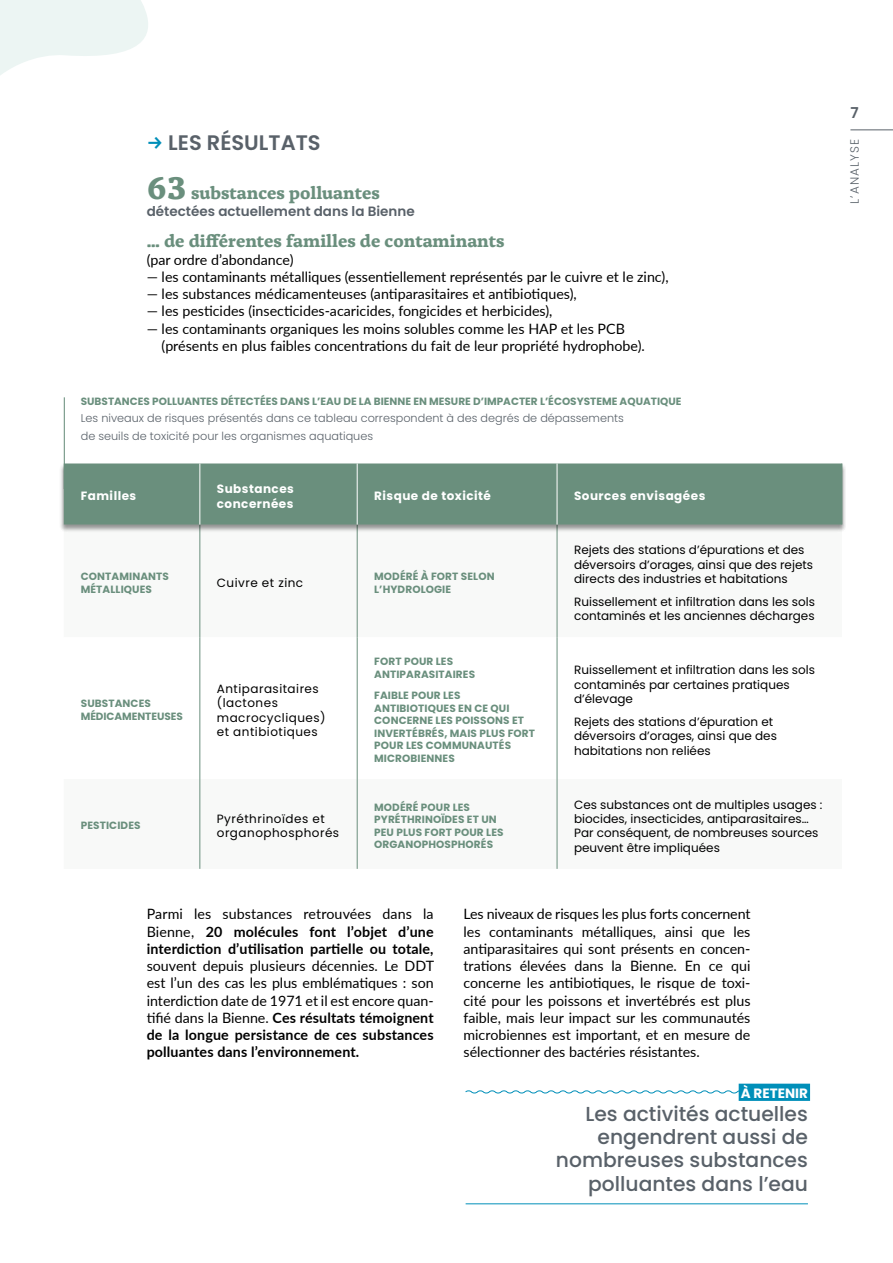
<style>
.page{position:relative;width:893px;height:1263px;background:#fff}
.page>*{position:absolute;margin:0;border:0;box-sizing:border-box;transform-origin:0 0}
.t1{font:600 21px "Poppins";color:#596169}
.t2{font:500 20.25px/23.2px "Poppins";color:#596169;text-align:right}
.t3{font:700 18px "Alda OTCEV";color:#6a8f7d}
.t4{font:600 15px "Poppins";color:#596169}
.t5{font:14.25px/17.2px "Lato";color:#000;text-align:justify}
.t6{font:700 14.25px/17.2px "Lato";letter-spacing:.01em;color:#000;text-align:justify}
.t7{font:600 13.5px "Poppins";color:#596169}
.t8{font:700 13.5px "Poppins";color:#fff}
.t9{font:12px/14.4px "Poppins";color:#000}
.t10{font:12px/14.4px "Poppins";letter-spacing:.04em;color:#000}
.t11{font:700 12px/14.4px "Poppins";letter-spacing:.04em;color:#fff}
.t12{font:300 12px "Poppins";letter-spacing:.1em;color:#596169}
.t13{font:300 11.25px/17.2px "Poppins";color:#596169}
.t14{font:700 10.5px/12.6px "Poppins";letter-spacing:.01em;color:#6a8f7d}
.s1{font-size:33px}
.s2{font-weight:400}
.s3{font-weight:700}
</style>
<div class="page">
<svg style="left:0;top:0;width:148px;height:464px"></svg>
<svg style="left:465px;top:1089px;width:274px;height:5px"></svg>
<div style="left:739px;top:1084px;width:71px;height:17px;background:#008fb9"></div>
<hr style="left:466px;top:1203px;width:342px;height:1px;background:#008fb9">
<hr style="left:64px;top:397px;width:1px;height:92px;background:#6a8f7d">
<hr style="left:199px;top:524px;width:1px;height:113px;background:#6a8f7d">
<hr style="left:357px;top:524px;width:1px;height:113px;background:#6a8f7d">
<hr style="left:557px;top:524px;width:1px;height:113px;background:#6a8f7d">
<hr style="left:199px;top:637px;width:1px;height:142px;background:#6a8f7d">
<hr style="left:357px;top:637px;width:1px;height:142px;background:#6a8f7d">
<hr style="left:557px;top:637px;width:1px;height:142px;background:#6a8f7d">
<hr style="left:199px;top:779px;width:1px;height:90px;background:#6a8f7d">
<hr style="left:357px;top:779px;width:1px;height:90px;background:#6a8f7d">
<hr style="left:557px;top:779px;width:1px;height:90px;background:#6a8f7d">
<div style="left:60px;top:464px;width:786px;height:69px;background:#000;opacity:.41"></div>
<div style="left:64px;top:463px;width:778px;height:61px;background:#6a8f7d"></div>
<hr style="left:842px;top:463px;width:1px;height:61px;background:#6a8f7d">
<hr style="left:199px;top:463px;width:1px;height:61px;background:#fff">
<hr style="left:357px;top:463px;width:1px;height:61px;background:#fff">
<hr style="left:557px;top:463px;width:1px;height:61px;background:#fff">
<hr style="left:850px;top:130px;width:43px;height:1px;background:#596169">
<h1 class="t1" style="left:168px;top:130px;width:154px">LES RÉSULTATS</h1>
<p class="t3" style="left:147px;top:178px;width:235px"><span class="s1">63</span> substances polluantes</p>
<p class="t7" style="left:147px;top:203px;width:269px">détectées actuellement dans la Bienne</p>
<p class="t3" style="left:147px;top:227px;width:359px">… de différentes familles de contaminants</p>
<p class="t5" style="left:147px;top:250px;width:148px">(par ordre d’abondance)</p>
<p class="t5" style="left:147px;top:267px;width:523px">— les contaminants métalliques (essentiellement représentés par le cuivre et le zinc),</p>
<p class="t5" style="left:147px;top:285px;width:432px">— les substances médicamenteuses (antiparasitaires et antibiotiques),</p>
<p class="t5" style="left:147px;top:302px;width:407px">— les pesticides (insecticides-acaricides, fongicides et herbicides),</p>
<p class="t5" style="left:162px;top:319px;width:485px;text-indent:-15px">— les contaminants organiques les moins solubles comme les HAP et les PCB (présents en plus faibles concentrations du fait de leur propriété hydrophobe).</p>
<p class="t14" style="left:81px;top:395px;width:602px">SUBSTANCES POLLUANTES DÉTECTÉES DANS L’EAU DE LA BIENNE EN MESURE D’IMPACTER L’ÉCOSYSTEME AQUATIQUE</p>
<p class="t13" style="left:81px;top:410px;width:545px">Les niveaux de risques présentés dans ce tableau correspondent à des degrés de dépassements de seuils de toxicité pour les organismes aquatiques</p>
<p class="t11" style="left:81px;top:489px;width:57px">Familles</p>
<p class="t11" style="left:217px;top:482px;width:79px">Substances concernées</p>
<p class="t11" style="left:374px;top:489px;width:118px">Risque de toxicité</p>
<p class="t11" style="left:574px;top:489px;width:133px">Sources envisagées</p>
<p class="t14" style="left:81px;top:570px;width:90px">CONTAMINANTS<br>MÉTALLIQUES</p>
<p class="t10" style="left:217px;top:576px;width:88px">Cuivre et zinc</p>
<p class="t14" style="left:374px;top:570px;width:122px">MODÉRÉ À FORT SELON<br>L’HYDROLOGIE</p>
<p class="t14" style="left:81px;top:697px;width:104px">SUBSTANCES<br>MÉDICAMENTEUSES</p>
<p class="t10" style="left:217px;top:681px;width:110px">Antiparasitaires (lactones macrocycliques) et antibiotiques</p>
<p class="t14" style="left:374px;top:655px;width:102px">FORT POUR LES<br>ANTIPARASITAIRES</p>
<p class="t14" style="left:374px;top:689px;width:162px">FAIBLE POUR LES<br>ANTIBIOTIQUES EN CE QUI<br>CONCERNE LES POISSONS ET<br>INVERTÉBRÉS, MAIS PLUS FORT<br>POUR LES COMMUNAUTÉS<br>MICROBIENNES</p>
<p class="t9" style="left:574px;top:543px;width:241px">Rejets des stations d’épurations et des déversoirs d’orages, ainsi que des rejets directs des industries et habitations</p>
<p class="t9" style="left:574px;top:594px;width:243px">Ruissellement et infiltration dans les sols contaminés et les anciennes décharges</p>
<p class="t9" style="left:574px;top:663px;width:243px">Ruissellement et infiltration dans les sols contaminés par certaines pratiques d’élevage</p>
<p class="t9" style="left:574px;top:714px;width:204px">Rejets des stations d’épuration et déversoirs d’orages, ainsi que des habitations non reliées</p>
<p class="t14" style="left:81px;top:819px;width:61px">PESTICIDES</p>
<p class="t10" style="left:217px;top:812px;width:124px">Pyréthrinoïdes et organophosphorés</p>
<p class="t14" style="left:374px;top:801px;width:131px">MODÉRÉ POUR LES<br>PYRÉTHRINOÏDES ET UN<br>PEU PLUS FORT POUR LES<br>ORGANOPHOSPHORÉS</p>
<p class="t9" style="left:574px;top:797px;width:250px">Ces substances ont de multiples usages : biocides, insecticides, antiparasitaires… Par conséquent, de nombreuses sources peuvent être impliquées</p>
<p class="t6" style="left:147px;top:905px;width:288px"><span class="s2">Parmi les substances retrouvées dans la Bienne,</span> 20 molécules font l’objet d’une interdiction d’utilisation partielle ou totale,</p>
<p class="t5" style="left:147px;top:956px;width:289px">souvent depuis plusieurs décennies. Le DDT est l’un des cas les plus emblématiques : son interdiction date de 1971 et il est encore quan&shy;tifié dans la Bienne. <span class="s3">Ces résultats témoignent de la longue persistance de ces substances polluantes dans l’environnement.</span></p>
<p class="t5" style="left:463px;top:905px;width:289px">Les niveaux de risques les plus forts concernent les contaminants métalliques, ainsi que les antiparasitaires qui sont présents en concen&shy;trations élevées dans la Bienne. En ce qui concerne les antibiotiques, le risque de toxi&shy;cité pour les poissons et invertébrés est plus faible, mais leur impact sur les communautés microbiennes est important, et en mesure de sélectionner des bactéries résistantes.</p>
<p class="t8" style="left:741px;top:1085px;width:69px">À RETENIR</p>
<h2 class="t2" style="left:556px;top:1102px;width:253px">Les activités actuelles engendrent aussi de nombreuses substances polluantes dans l’eau</h2>
<p class="t4" style="left:850px;top:104px;width:10px">7</p>
<p class="t12" style="left:848px;top:204px;width:67px;rotate:-90deg">L’ANALYSE</p>
</div>
